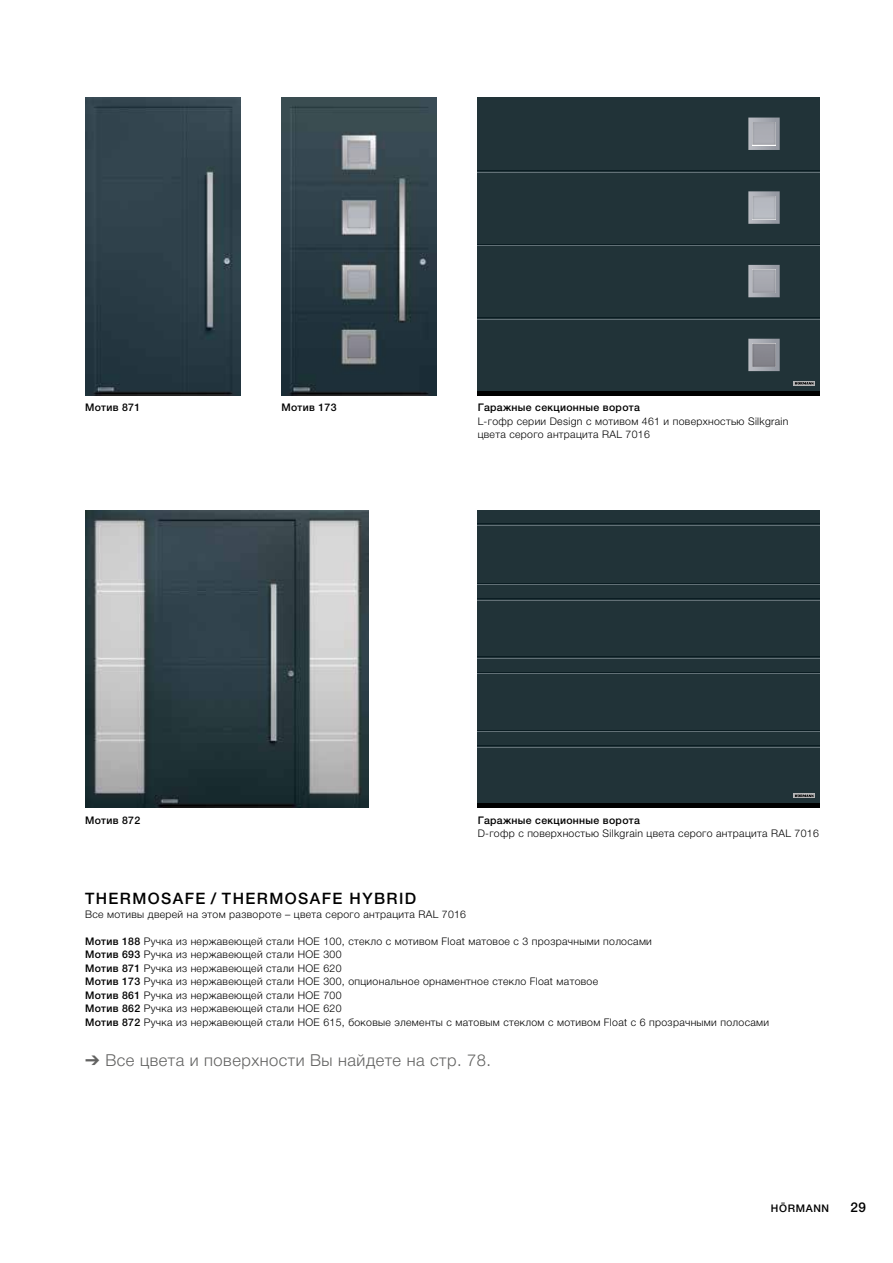
<style>
.page{position:relative;width:893px;height:1263px;background:#fff}
.page>*{position:absolute;margin:0;border:0;box-sizing:border-box;transform-origin:0 0}
.t1{font:300 16.5px "Hoermann Helvetica Neue";letter-spacing:.03em;color:#626261}
.t2{font:500 15.75px "Hoermann Helvetica Neue";letter-spacing:.09em;color:#000}
.t3{font:500 13.5px "Hoermann Helvetica Neue";color:#000}
.t4{font:300 10.5px/13.5px "Hoermann Helvetica Neue";letter-spacing:.03em;color:#000}
.t5{font:500 10.5px "Hoermann Helvetica Neue";letter-spacing:.03em;color:#000}
.t6{font:500 10.5px "Hoermann Helvetica Neue";letter-spacing:.06em;color:#000}
.s1{font-weight:500}
</style>
<div class="page">
<div style="left:478px;top:98px;width:342px;height:146px;background:#213338"></div>
<div style="left:478px;top:244px;width:342px;height:147px;background:#213338"></div>
<hr style="left:478px;top:170px;width:342px;height:1px;background:#0a1c22">
<hr style="left:478px;top:244px;width:342px;height:1px;background:#0a1c22">
<hr style="left:478px;top:317px;width:342px;height:1px;background:#0a1c22">
<hr style="left:478px;top:172px;width:342px;height:1px;background:#627076">
<hr style="left:478px;top:246px;width:342px;height:1px;background:#627076">
<hr style="left:478px;top:319px;width:342px;height:1px;background:#627076">
<svg style="left:748px;top:118px;width:32px;height:32px"></svg>
<svg style="left:748px;top:191px;width:32px;height:33px"></svg>
<svg style="left:748px;top:265px;width:32px;height:32px"></svg>
<svg style="left:748px;top:339px;width:32px;height:32px"></svg>
<img style="left:753px;top:343px;width:22px;height:23px">
<img style="left:753px;top:270px;width:22px;height:22px">
<img style="left:753px;top:196px;width:22px;height:23px">
<img style="left:753px;top:122px;width:22px;height:23px">
<hr style="left:478px;top:391px;width:342px;height:4px;background:#000">
<svg style="left:793px;top:381px;width:22px;height:5px"></svg>
<svg style="left:795px;top:382px;width:18px;height:3px"></svg>
<div style="left:478px;top:510px;width:342px;height:147px;background:#213338"></div>
<div style="left:478px;top:657px;width:342px;height:147px;background:#213338"></div>
<hr style="left:478px;top:583px;width:342px;height:1px;background:#0a1c22">
<hr style="left:478px;top:598px;width:342px;height:1px;background:#0a1c22">
<hr style="left:478px;top:523px;width:342px;height:1px;background:#0a1c22">
<hr style="left:478px;top:656px;width:342px;height:1px;background:#0a1c22">
<hr style="left:478px;top:657px;width:342px;height:1px;background:#0a1c22">
<hr style="left:478px;top:672px;width:342px;height:1px;background:#0a1c22">
<hr style="left:478px;top:730px;width:342px;height:1px;background:#0a1c22">
<hr style="left:478px;top:745px;width:342px;height:1px;background:#0a1c22">
<hr style="left:478px;top:584px;width:342px;height:1px;background:#627076">
<hr style="left:478px;top:600px;width:342px;height:1px;background:#627076">
<hr style="left:478px;top:525px;width:342px;height:1px;background:#627076">
<hr style="left:478px;top:658px;width:342px;height:1px;background:#627076">
<hr style="left:478px;top:673px;width:342px;height:1px;background:#627076">
<hr style="left:478px;top:731px;width:342px;height:1px;background:#627076">
<hr style="left:478px;top:747px;width:342px;height:1px;background:#627076">
<hr style="left:478px;top:804px;width:342px;height:4px;background:#000">
<svg style="left:793px;top:793px;width:22px;height:5px"></svg>
<svg style="left:795px;top:794px;width:18px;height:3px"></svg>
<img style="left:85px;top:98px;width:155px;height:297px">
<img style="left:281px;top:98px;width:156px;height:297px">
<img style="left:85px;top:510px;width:283px;height:298px">
<p class="t5" style="left:85px;top:400px;width:57px">Мотив 871</p>
<p class="t5" style="left:281px;top:400px;width:57px">Мотив 173</p>
<p class="t5" style="left:478px;top:400px;width:164px">Гаражные секционные ворота</p>
<p class="t4" style="left:478px;top:414px;width:312px">L-гофр серии Design с мотивом 461 и поверхностью Silkgrain цвета серого антрацита RAL 7016</p>
<p class="t5" style="left:85px;top:813px;width:57px">Мотив 872</p>
<p class="t5" style="left:478px;top:813px;width:164px">Гаражные секционные ворота</p>
<p class="t4" style="left:478px;top:826px;width:343px">D-гофр с поверхностью Silkgrain цвета серого антрацита RAL 7016</p>
<h2 class="t2" style="left:85px;top:888px;width:333px">THERMOSAFE / THERMOSAFE HYBRID</h2>
<p class="t4" style="left:85px;top:906px;width:383px">Все мотивы дверей на этом развороте – цвета серого антрацита RAL 7016</p>
<p class="t4" style="left:85px;top:933px;width:686px"><span class="s1">Мотив 188</span> Ручка из нержавеющей стали HOE 100, стекло с мотивом Float матовое с 3 прозрачными полосами<br><span class="s1">Мотив 693</span> Ручка из нержавеющей стали HOE 300<br><span class="s1">Мотив 871</span> Ручка из нержавеющей стали HOE 620<br><span class="s1">Мотив 173</span> Ручка из нержавеющей стали HOE 300, опциональное орнаментное стекло Float матовое<br><span class="s1">Мотив 861</span> Ручка из нержавеющей стали HOE 700<br><span class="s1">Мотив 862</span> Ручка из нержавеющей стали HOE 620<br><span class="s1">Мотив 872</span> Ручка из нержавеющей стали HOE 615, боковые элементы с матовым стеклом с мотивом Float с 6 прозрачными полосами</p>
<h1 class="t1" style="left:85px;top:1049px;width:408px">➔ Все цвета и поверхности Вы найдете на стр. 78.</h1>
<p class="t6" style="left:771px;top:1201px;width:60px">HÖRMANN</p>
<p class="t3" style="left:850px;top:1198px;width:17px">29</p>
</div>
